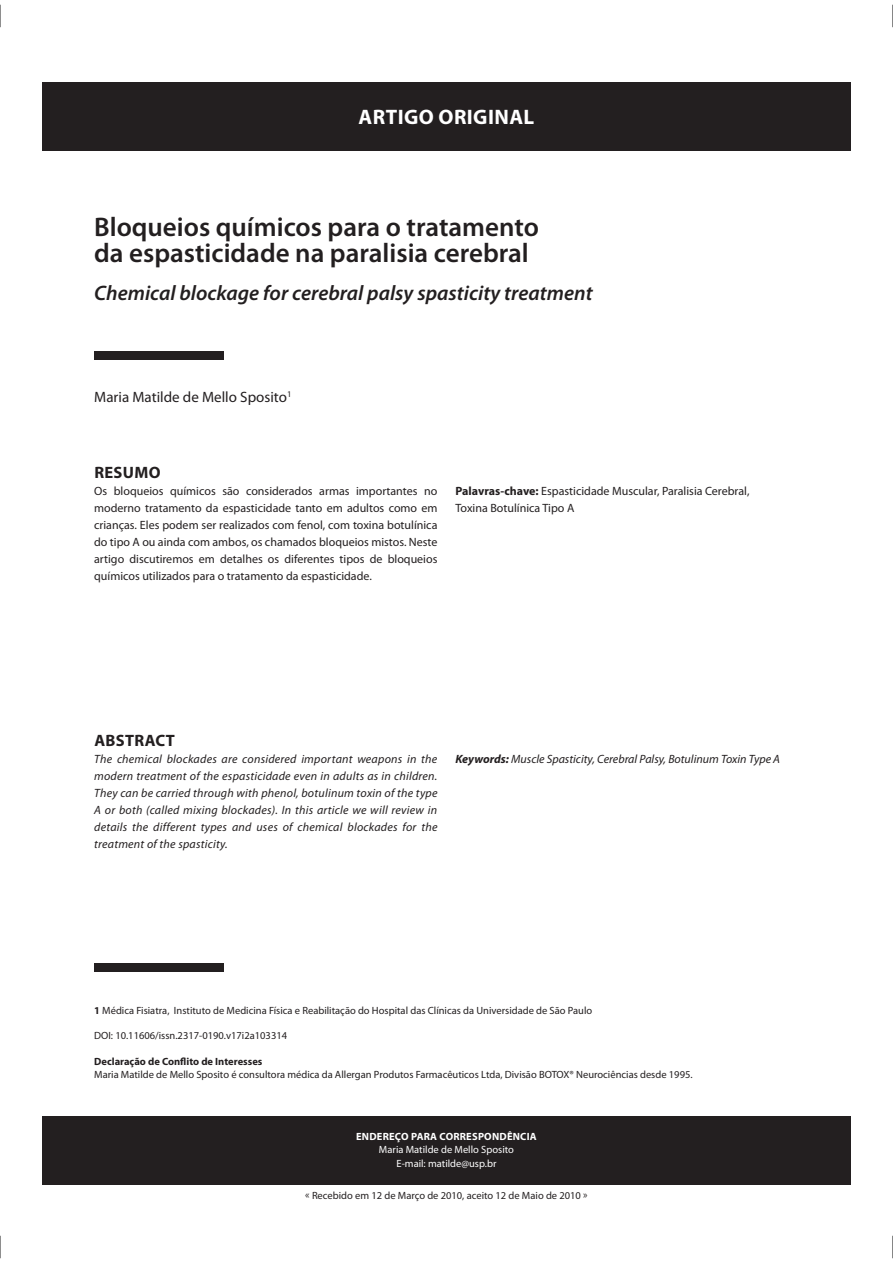
<style>
.page{position:relative;width:893px;height:1263px;background:#fff}
.page>*{position:absolute;margin:0;border:0;box-sizing:border-box;transform-origin:0 0}
.t1{font:600 27px/25.5px "Myriad Pro";color:#231f20}
.t2{font:italic 600 21px "Myriad Pro";color:#231f20}
.t3{font:700 21px "Myriad Pro";letter-spacing:.02em;color:#fff}
.t4{font:700 16.5px "Myriad Pro";letter-spacing:.02em;color:#231f20}
.t5{font:15px "Myriad Pro";color:#231f20}
.t6{font:12px/17px "Myriad Pro";color:#231f20;text-align:justify}
.t7{font:italic 12px/17px "Myriad Pro";letter-spacing:.005em;color:#231f20;text-align:justify}
.t8{font:10.5px "Myriad Pro";color:#231f20}
.t9{font:10.5px/13.5px "Myriad Pro";color:#fff;text-align:center}
.t10{font:700 10.5px "Myriad Pro";color:#231f20}
.t11{font:700 10.5px "Myriad Pro";letter-spacing:.02em;color:#fff}
.s1{font-weight:700}
</style>
<div class="page">
<div style="left:42px;top:83px;width:808px;height:68px;background:#231f20"></div>
<div style="left:42px;top:1116px;width:808px;height:68px;background:#231f20"></div>
<div style="left:94px;top:351px;width:129px;height:8px;background:#231f20"></div>
<div style="left:94px;top:963px;width:129px;height:9px;background:#231f20"></div>
<svg style="left:0;top:5px;width:1px;height:22px"></svg>
<svg style="left:0;top:1236px;width:1px;height:22px"></svg>
<svg style="left:892px;top:5px;width:1px;height:22px"></svg>
<svg style="left:892px;top:1236px;width:1px;height:22px"></svg>
<h2 class="t3" style="left:359px;top:109px;width:177px">ARTIGO ORIGINAL</h2>
<h1 class="t1" style="left:94px;top:216px;width:446px">Bloqueios químicos para o tratamento da espasticidade na paralisia cerebral</h1>
<h2 class="t2" style="left:94px;top:280px;width:500px">Chemical blockage for cerebral palsy spasticity treatment</h2>
<p class="t5" style="left:94px;top:391px;width:199px">Maria Matilde de Mello Sposito<sup>1</sup></p>
<h3 class="t4" style="left:94px;top:467px;width:68px">RESUMO</h3>
<p class="t6" style="left:94px;top:484px;width:345px">Os bloqueios químicos são considerados armas importantes no moderno tratamento da espasticidade tanto em adultos como em crianças. Eles podem ser realizados com fenol, com toxina botulínica do tipo A ou ainda com ambos, os chamados bloqueios mistos. Neste artigo discutiremos em detalhes os diferentes tipos de bloqueios químicos utilizados para o tratamento da espasticidade.</p>
<p class="t6" style="left:455px;top:484px;width:295px"><span class="s1">Palavras-chave:</span> Espasticidade Muscular, Paralisia Cerebral,<br>Toxina Botulínica Tipo A</p>
<h3 class="t4" style="left:94px;top:734px;width:82px">ABSTRACT</h3>
<p class="t7" style="left:94px;top:752px;width:345px">The chemical blockades are considered important weapons in the modern treatment of the espasticidade even in adults as in children.<br>They can be carried through with phenol, botulinum toxin of the type A or both (called mixing blockades). In this article we will review in details the different types and uses of chemical blockades for the treatment of the spasticity.</p>
<p class="t7" style="left:455px;top:752px;width:326px"><span class="s1">Keywords:</span> Muscle Spasticity, Cerebral Palsy, Botulinum Toxin Type A</p>
<p class="t8" style="left:94px;top:1007px;width:499px"><span class="s1">1</span> Médica Fisiatra, Instituto de Medicina Física e Reabilitação do Hospital das Clínicas da Universidade de São Paulo</p>
<p class="t8" style="left:94px;top:1032px;width:194px">DOI: 10.11606/issn.2317-0190.v17i2a103314</p>
<p class="t10" style="left:94px;top:1057px;width:170px">Declaração de Conflito de Interesses</p>
<p class="t8" style="left:94px;top:1070px;width:600px">Maria Matilde de Mello Sposito é consultora médica da Allergan Produtos Farmacêuticos Ltda, Divisão BOTOX® Neurociências desde 1995.</p>
<p class="t11" style="left:356px;top:1132px;width:182px">ENDEREÇO PARA CORRESPONDÊNCIA</p>
<p class="t9" style="left:379px;top:1144px;width:136px">Maria Matilde de Mello Sposito<br>E-mail: matilde@usp.br</p>
<p class="t8" style="left:305px;top:1192px;width:284px">« Recebido em 12 de Março de 2010, aceito 12 de Maio de 2010 »</p>
</div>
